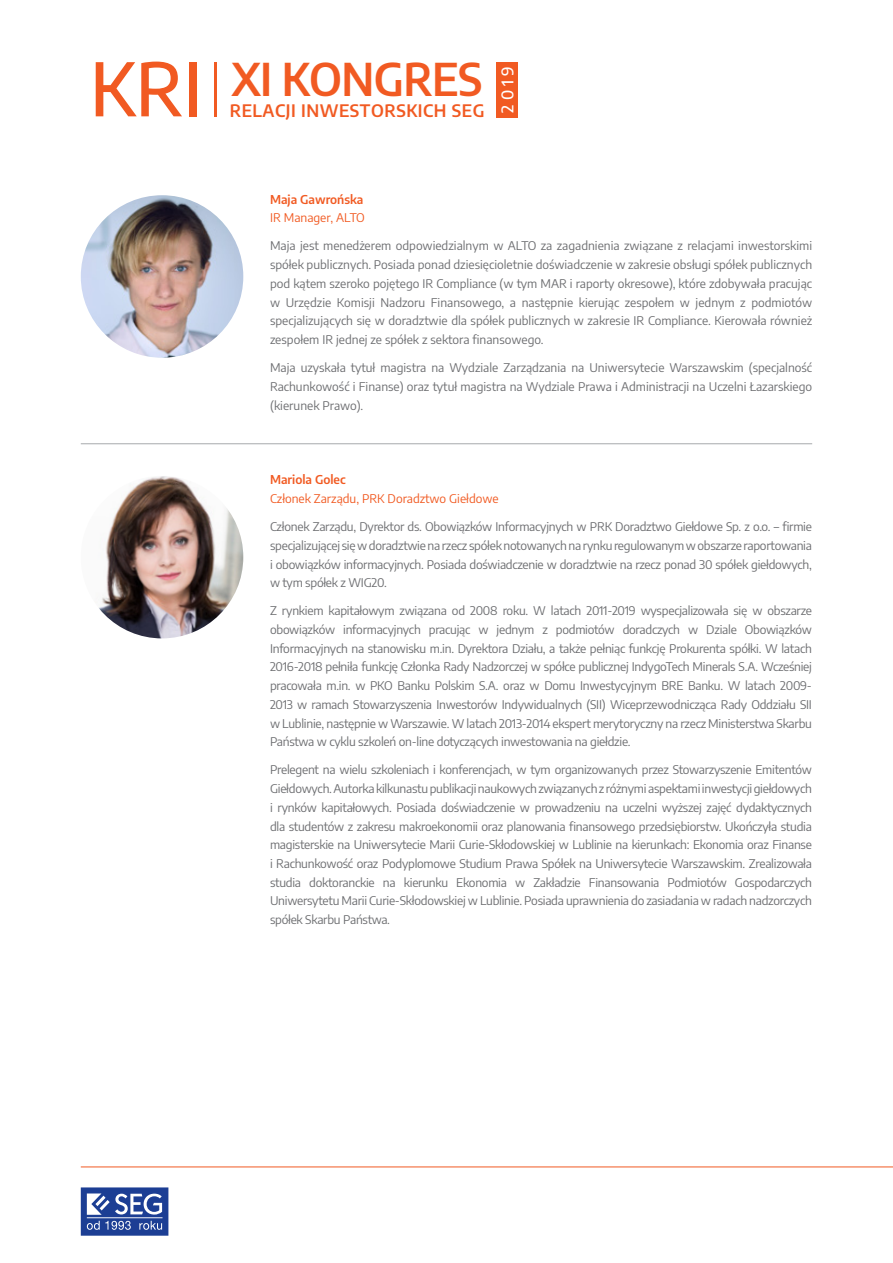
<style>
.page{position:relative;width:893px;height:1263px;background:#fff}
.page>*{position:absolute;margin:0;border:0;box-sizing:border-box;transform-origin:0 0}
.t1{font:500 73.2px "Encode Sans";color:#f15a22}
.t2{font:600 44.25px "Encode Sans";letter-spacing:-.015em;color:#f15a22}
.t3{font:600 16.95px "Encode Sans";letter-spacing:.03em;color:#f15a22}
.t4{font:500 16.05px "Encode Sans";color:#fff}
.t5{font:12px/18.8px "Encode Sans";letter-spacing:-.02em;color:#6d6e71;text-align:justify}
.t6{font:12px "Encode Sans";color:#f15a22}
.t7{font:600 12px "Encode Sans";color:#f15a22}
</style>
<div class="page">
<svg style="left:81px;top:1187px;width:87px;height:49px;background:#506aac"></svg>
<hr style="left:81px;top:1166px;width:812px;height:1px;background:#f15a22">
<div style="left:496px;top:62px;width:22px;height:55px;background:#f15a22"></div>
<hr style="left:215px;top:62px;width:2px;height:55px;background:#f15a22">
<hr style="left:81px;top:443px;width:731px;height:1px;background:#a7a9ac">
<img style="left:81px;top:195px;width:162px;height:163px;border-radius:81px">
<img style="left:81px;top:476px;width:162px;height:162px;border-radius:81px">
<h1 class="t1" style="left:90px;top:37px;width:114px">KRI</h1>
<h2 class="t2" style="left:232px;top:48px;width:252px">XI KONGRES</h2>
<h3 class="t4" style="left:496px;top:113px;width:48px;rotate:-90deg">2019</h3>
<h3 class="t3" style="left:230px;top:98px;width:256px">RELACJI INWESTORSKICH SEG</h3>
<p class="t7" style="left:270px;top:190px;width:95px">Maja Gawrońska</p>
<p class="t6" style="left:270px;top:210px;width:96px">IR Manager, ALTO</p>
<p class="t5" style="left:270px;top:236px;width:544px">Maja jest menedżerem odpowiedzialnym w ALTO za zagadnienia związane z relacjami inwestorskimi spółek publicznych. Posiada ponad dziesięcioletnie doświadczenie w zakresie obsługi spółek publicznych pod kątem szeroko pojętego IR Compliance (w tym MAR i raporty okresowe), które zdobywała pracując w Urzędzie Komisji Nadzoru Finansowego, a następnie kierując zespołem w jednym z podmiotów specjalizujących się w doradztwie dla spółek publicznych w zakresie IR Compliance. Kierowała również zespołem IR jednej ze spółek z sektora finansowego.</p>
<p class="t5" style="left:270px;top:358px;width:544px">Maja uzyskała tytuł magistra na Wydziale Zarządzania na Uniwersytecie Warszawskim (specjalność Rachunkowość i Finanse) oraz tytuł magistra na Wydziale Prawa i Administracji na Uczelni Łazarskiego (kierunek Prawo).</p>
<p class="t7" style="left:270px;top:471px;width:77px">Mariola Golec</p>
<p class="t6" style="left:270px;top:490px;width:230px">Członek Zarządu, PRK Doradztwo Giełdowe</p>
<p class="t5" style="left:270px;top:517px;width:543px">Członek Zarządu, Dyrektor ds. Obowiązków Informacyjnych w PRK Doradztwo Giełdowe Sp. z o.o. – firmie specjalizującej się w doradztwie na rzecz spółek notowanych na rynku regulowanym w obszarze raportowania i obowiązków informacyjnych. Posiada doświadczenie w doradztwie na rzecz ponad 30 spółek giełdowych, w tym spółek z WIG20.</p>
<p class="t5" style="left:270px;top:601px;width:543px">Z rynkiem kapitałowym związana od 2008 roku. W latach 2011-2019 wyspecjalizowała się w obszarze obowiązków informacyjnych pracując w jednym z podmiotów doradczych w Dziale Obowiązków Informacyjnych na stanowisku m.in. Dyrektora Działu, a także pełniąc funkcję Prokurenta spółki. W latach 2016-2018 pełniła funkcję Członka Rady Nadzorczej w spółce publicznej IndygoTech Minerals S.A. Wcześniej pracowała m.in. w PKO Banku Polskim S.A. oraz w Domu Inwestycyjnym BRE Banku. W latach 2009- 2013 w ramach Stowarzyszenia Inwestorów Indywidualnych (SII) Wiceprzewodnicząca Rady Oddziału SII w Lublinie, następnie w Warszawie. W latach 2013-2014 ekspert merytoryczny na rzecz Ministerstwa Skarbu Państwa w cyklu szkoleń on-line dotyczących inwestowania na giełdzie.</p>
<p class="t5" style="left:270px;top:760px;width:543px">Prelegent na wielu szkoleniach i konferencjach, w tym organizowanych przez Stowarzyszenie Emitentów Giełdowych. Autorka kilkunastu publikacji naukowych związanych z różnymi aspektami inwestycji giełdowych i rynków kapitałowych. Posiada doświadczenie w prowadzeniu na uczelni wyższej zajęć dydaktycznych dla studentów z zakresu makroekonomii oraz planowania finansowego przedsiębiorstw. Ukończyła studia magisterskie na Uniwersytecie Marii Curie-Skłodowskiej w Lublinie na kierunkach: Ekonomia oraz Finanse i Rachunkowość oraz Podyplomowe Studium Prawa Spółek na Uniwersytecie Warszawskim. Zrealizowała studia doktoranckie na kierunku Ekonomia w Zakładzie Finansowania Podmiotów Gospodarczych Uniwersytetu Marii Curie-Skłodowskiej w Lublinie. Posiada uprawnienia do zasiadania w radach nadzorczych spółek Skarbu Państwa.</p>
</div>
